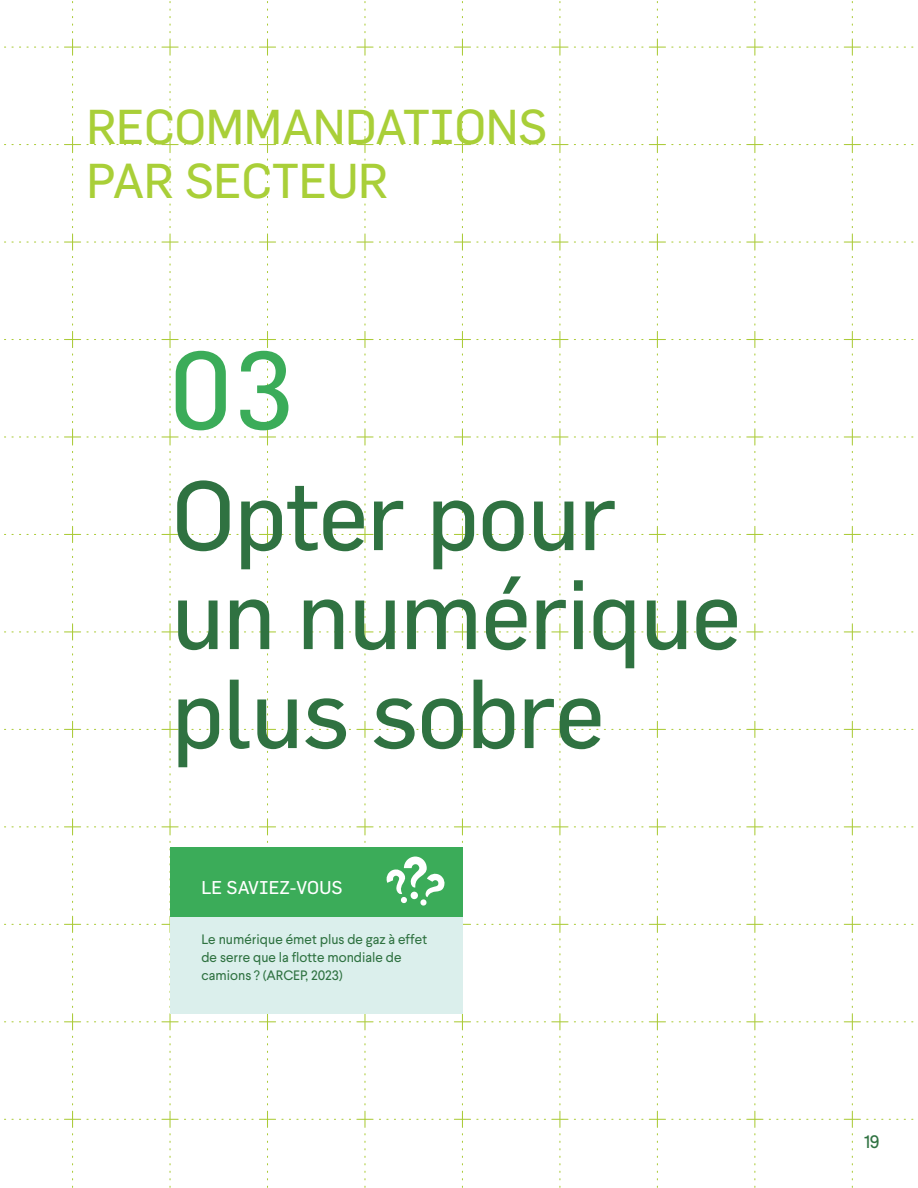
<style>
.page{position:relative;width:918px;height:1188px;background:#fff}
.page>*{position:absolute;margin:0;border:0;box-sizing:border-box;transform-origin:0 0}
.t1{font:108px "Flama";color:#3bac59}
.t2{font:96px/99px "Flama";letter-spacing:-.01em;color:#2f7241}
.t3{font:48px/54px "Flama";letter-spacing:-.01em;color:#a9cf38}
.t4{font:18.15px "Flama";color:#fff}
.t5{font:18px "Larsseit";color:#2f7241}
.t6{font:13.65px/18.1px "Larsseit";color:#2f7241}
</style>
<div class="page">
<svg style="left:57px;top:1111px;width:122px;height:24px"></svg>
<svg style="left:57px;top:1006px;width:122px;height:24px"></svg>
<svg style="left:57px;top:916px;width:113px;height:24px"></svg>
<svg style="left:57px;top:811px;width:122px;height:24px"></svg>
<svg style="left:57px;top:721px;width:122px;height:24px"></svg>
<svg style="left:57px;top:616px;width:122px;height:24px"></svg>
<svg style="left:57px;top:159px;width:122px;height:451px"></svg>
<svg style="left:57px;top:129px;width:122px;height:24px"></svg>
<svg style="left:57px;top:39px;width:122px;height:24px"></svg>
<svg style="left:184px;top:1111px;width:190px;height:24px"></svg>
<svg style="left:184px;top:1014px;width:190px;height:16px"></svg>
<svg style="left:184px;top:811px;width:190px;height:24px"></svg>
<svg style="left:184px;top:721px;width:190px;height:24px"></svg>
<svg style="left:184px;top:616px;width:190px;height:24px"></svg>
<svg style="left:184px;top:159px;width:190px;height:451px"></svg>
<svg style="left:184px;top:129px;width:190px;height:24px"></svg>
<svg style="left:184px;top:39px;width:190px;height:24px"></svg>
<svg style="left:379px;top:1111px;width:144px;height:24px"></svg>
<svg style="left:379px;top:1006px;width:144px;height:24px"></svg>
<svg style="left:462px;top:916px;width:61px;height:24px"></svg>
<svg style="left:379px;top:811px;width:144px;height:24px"></svg>
<svg style="left:379px;top:721px;width:144px;height:24px"></svg>
<svg style="left:379px;top:616px;width:144px;height:24px"></svg>
<svg style="left:379px;top:159px;width:144px;height:451px"></svg>
<svg style="left:379px;top:129px;width:144px;height:24px"></svg>
<svg style="left:379px;top:39px;width:144px;height:24px"></svg>
<svg style="left:544px;top:1111px;width:24px;height:24px"></svg>
<svg style="left:544px;top:1006px;width:24px;height:24px"></svg>
<svg style="left:544px;top:916px;width:24px;height:24px"></svg>
<svg style="left:544px;top:811px;width:24px;height:24px"></svg>
<svg style="left:544px;top:721px;width:24px;height:24px"></svg>
<svg style="left:544px;top:616px;width:24px;height:24px"></svg>
<svg style="left:544px;top:159px;width:24px;height:451px"></svg>
<svg style="left:544px;top:129px;width:24px;height:24px"></svg>
<svg style="left:544px;top:39px;width:24px;height:24px"></svg>
<svg style="left:649px;top:1111px;width:24px;height:24px"></svg>
<svg style="left:649px;top:1006px;width:24px;height:24px"></svg>
<svg style="left:649px;top:916px;width:24px;height:24px"></svg>
<svg style="left:649px;top:811px;width:24px;height:24px"></svg>
<svg style="left:649px;top:721px;width:24px;height:24px"></svg>
<svg style="left:649px;top:616px;width:24px;height:24px"></svg>
<svg style="left:649px;top:159px;width:24px;height:451px"></svg>
<svg style="left:649px;top:129px;width:24px;height:24px"></svg>
<svg style="left:649px;top:39px;width:24px;height:24px"></svg>
<svg style="left:739px;top:1111px;width:24px;height:24px"></svg>
<svg style="left:739px;top:1006px;width:24px;height:24px"></svg>
<svg style="left:739px;top:916px;width:24px;height:24px"></svg>
<svg style="left:739px;top:811px;width:24px;height:24px"></svg>
<svg style="left:739px;top:721px;width:24px;height:24px"></svg>
<svg style="left:739px;top:616px;width:24px;height:24px"></svg>
<svg style="left:739px;top:159px;width:24px;height:451px"></svg>
<svg style="left:739px;top:129px;width:24px;height:24px"></svg>
<svg style="left:739px;top:39px;width:24px;height:24px"></svg>
<svg style="left:844px;top:1111px;width:24px;height:24px"></svg>
<svg style="left:844px;top:1006px;width:24px;height:24px"></svg>
<svg style="left:844px;top:916px;width:24px;height:24px"></svg>
<svg style="left:844px;top:811px;width:24px;height:24px"></svg>
<svg style="left:844px;top:721px;width:24px;height:24px"></svg>
<svg style="left:844px;top:616px;width:24px;height:24px"></svg>
<svg style="left:844px;top:159px;width:24px;height:451px"></svg>
<svg style="left:844px;top:129px;width:24px;height:24px"></svg>
<svg style="left:844px;top:39px;width:24px;height:24px"></svg>
<div style="left:170px;top:848px;width:292px;height:166px;background:#dbefec"></div>
<div style="left:170px;top:847px;width:292px;height:70px;background:#3bac59"></div>
<svg style="left:386px;top:857px;width:59px;height:49px"></svg>
<h3 class="t3" style="left:86px;top:99px;width:463px">RECOMMANDATIONS<br>PAR SECTEUR</h3>
<h1 class="t1" style="left:170px;top:325px;width:126px">03</h1>
<h2 class="t2" style="left:172px;top:464px;width:571px">Opter pour un numérique plus sobre</h2>
<h3 class="t4" style="left:201px;top:877px;width:143px">LE SAVIEZ-VOUS</h3>
<p class="t6" style="left:201px;top:930px;width:227px">Le numérique émet plus de gaz à effet de serre que la flotte mondiale de camions ? (ARCEP, 2023)</p>
<h3 class="t5" style="left:864px;top:1130px;width:17px">19</h3>
</div>
